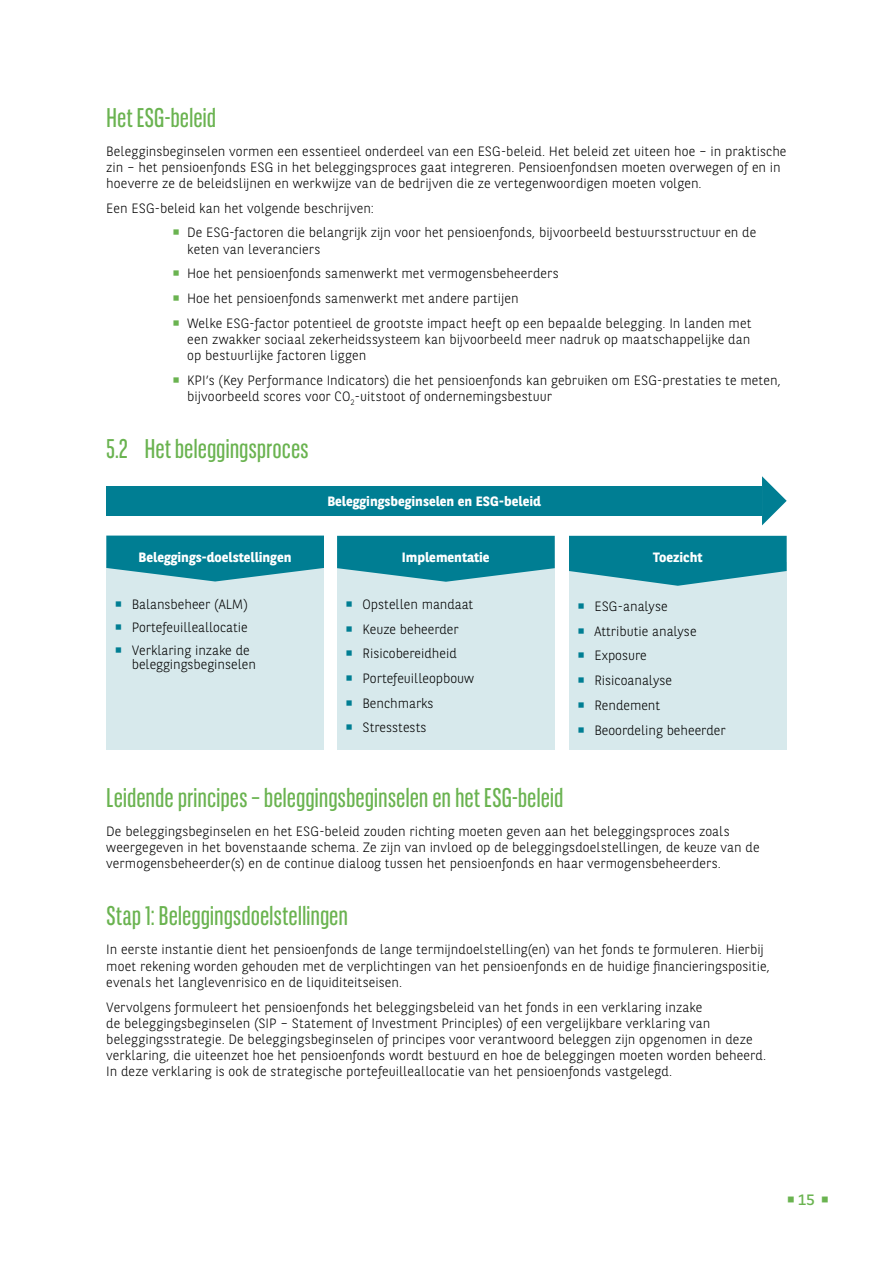
<style>
.page{position:relative;width:893px;height:1263px;background:#fff}
.page>*{position:absolute;margin:0;border:0;box-sizing:border-box;transform-origin:0 0}
.t1{font:27px "BNPP Sans Condensed";letter-spacing:-.005em;color:#6ab350}
.t2{font:15px "BNPP Square";color:#6ab350}
.t3{font:300 13.5px/16.2px "BNPP Sans";letter-spacing:.005em;color:#000}
.t4{font:700 13.5px "BNPP Sans";color:#fff}
.s1{color:#6ab350}
.s2{color:#007e93}
</style>
<div class="page">
<div style="left:106px;top:560px;width:218px;height:190px;background:#d7e9ec"></div>
<svg style="left:106px;top:536px;width:218px;height:45px;background:#1e8d9f"></svg>
<div style="left:337px;top:560px;width:218px;height:190px;background:#d7e9ec"></div>
<svg style="left:337px;top:536px;width:218px;height:46px;background:#218ea0"></svg>
<div style="left:569px;top:562px;width:218px;height:188px;background:#d7e9ec"></div>
<svg style="left:569px;top:536px;width:218px;height:50px;background:#208ea0"></svg>
<div style="left:106px;top:486px;width:656px;height:29px;background:#007e93"></div>
<svg style="left:762px;top:476px;width:25px;height:49px"></svg>
<h1 class="t1" style="left:106px;top:103px;width:111px">Het ESG-beleid</h1>
<p class="t3" style="left:106px;top:142px;width:682px">Belegginsbeginselen vormen een essentieel onderdeel van een ESG-beleid. Het beleid zet uiteen hoe – in praktische zin – het pensioenfonds ESG in het beleggingsproces gaat integreren. Pensioenfondsen moeten overwegen of en in hoeverre ze de beleidslijnen en werkwijze van de bedrijven die ze vertegenwoordigen moeten volgen.</p>
<p class="t3" style="left:106px;top:199px;width:269px">Een ESG-beleid kan het volgende beschrijven:</p>
<p class="t3" style="left:187px;top:224px;width:571px;text-indent:-15px"><span class="s1">○</span> De ESG-factoren die belangrijk zijn voor het pensioenfonds, bijvoorbeeld bestuursstructuur en de keten van leveranciers</p>
<p class="t3" style="left:172px;top:265px;width:388px"><span class="s1">○</span> Hoe het pensioenfonds samenwerkt met vermogensbeheerders</p>
<p class="t3" style="left:172px;top:289px;width:348px"><span class="s1">○</span> Hoe het pensioenfonds samenwerkt met andere partijen</p>
<p class="t3" style="left:187px;top:314px;width:566px;text-align:justify;text-indent:-15px"><span class="s1">○</span> Welke ESG-factor potentieel de grootste impact heeft op een bepaalde belegging. In landen met een zwakker sociaal zekerheidssysteem kan bijvoorbeeld meer nadruk op maatschappelijke dan op bestuurlijke factoren liggen</p>
<p class="t3" style="left:187px;top:371px;width:595px;text-indent:-15px"><span class="s1">○</span> KPI’s (Key Performance Indicators) die het pensioenfonds kan gebruiken om ESG-prestaties te meten, bijvoorbeeld scores voor CO<sub>2</sub>-uitstoot of ondernemingsbestuur</p>
<h1 class="t1" style="left:106px;top:434px;width:204px">5.2 Het beleggingsproces</h1>
<p class="t4" style="left:139px;top:548px;width:154px">Beleggings-doelstellingen</p>
<p class="t3" style="left:115px;top:595px;width:135px"><span class="s2">○</span> Balansbeheer (ALM)</p>
<p class="t3" style="left:115px;top:618px;width:134px"><span class="s2">○</span> Portefeuilleallocatie</p>
<p class="t3" style="left:132px;top:642px;width:126px;line-height:14.4px;text-indent:-17px"><span class="s2">○</span> Verklaring inzake de beleggingsbeginselen</p>
<p class="t4" style="left:327px;top:492px;width:215px">Beleggingsbeginselen en ESG-beleid</p>
<p class="t4" style="left:402px;top:548px;width:89px">Implementatie</p>
<p class="t3" style="left:346px;top:595px;width:129px"><span class="s2">○</span> Opstellen mandaat</p>
<p class="t3" style="left:346px;top:620px;width:115px"><span class="s2">○</span> Keuze beheerder</p>
<p class="t3" style="left:346px;top:645px;width:113px"><span class="s2">○</span> Risicobereidheid</p>
<p class="t3" style="left:346px;top:670px;width:130px"><span class="s2">○</span> Portefeuilleopbouw</p>
<p class="t3" style="left:346px;top:694px;width:90px"><span class="s2">○</span> Benchmarks</p>
<p class="t3" style="left:346px;top:719px;width:82px"><span class="s2">○</span> Stresstests</p>
<p class="t4" style="left:653px;top:548px;width:51px">Toezicht</p>
<p class="t3" style="left:577px;top:598px;width:92px"><span class="s2">○</span> ESG-analyse</p>
<p class="t3" style="left:577px;top:622px;width:121px"><span class="s2">○</span> Attributie analyse</p>
<p class="t3" style="left:577px;top:647px;width:71px"><span class="s2">○</span> Exposure</p>
<p class="t3" style="left:577px;top:672px;width:96px"><span class="s2">○</span> Risicoanalyse</p>
<p class="t3" style="left:577px;top:696px;width:84px"><span class="s2">○</span> Rendement</p>
<p class="t3" style="left:577px;top:721px;width:150px"><span class="s2">○</span> Beoordeling beheerder</p>
<h1 class="t1" style="left:106px;top:783px;width:459px">Leidende principes – beleggingsbeginselen en het ESG-beleid</h1>
<p class="t3" style="left:106px;top:822px;width:655px">De beleggingsbeginselen en het ESG-beleid zouden richting moeten geven aan het beleggingsproces zoals weergegeven in het bovenstaande schema. Ze zijn van invloed op de beleggingsdoelstellingen, de keuze van de vermogensbeheerder(s) en de continue dialoog tussen het pensioenfonds en haar vermogensbeheerders.</p>
<h1 class="t1" style="left:106px;top:901px;width:243px">Stap 1: Beleggingsdoelstellingen</h1>
<p class="t3" style="left:106px;top:941px;width:665px">In eerste instantie dient het pensioenfonds de lange termijndoelstelling(en) van het fonds te formuleren. Hierbij moet rekening worden gehouden met de verplichtingen van het pensioenfonds en de huidige financieringspositie, evenals het langlevenrisico en de liquiditeitseisen.</p>
<p class="t3" style="left:106px;top:998px;width:661px">Vervolgens formuleert het pensioenfonds het beleggingsbeleid van het fonds in een verklaring inzake<br>de beleggingsbeginselen (SIP – Statement of Investment Principles) of een vergelijkbare verklaring van beleggingsstrategie. De beleggingsbeginselen of principes voor verantwoord beleggen zijn opgenomen in deze verklaring, die uiteenzet hoe het pensioenfonds wordt bestuurd en hoe de beleggingen moeten worden beheerd.<br>In deze verklaring is ook de strategische portefeuilleallocatie van het pensioenfonds vastgelegd.</p>
<p class="t2" style="left:787px;top:1191px;width:44px">○15 ○</p>
</div>
